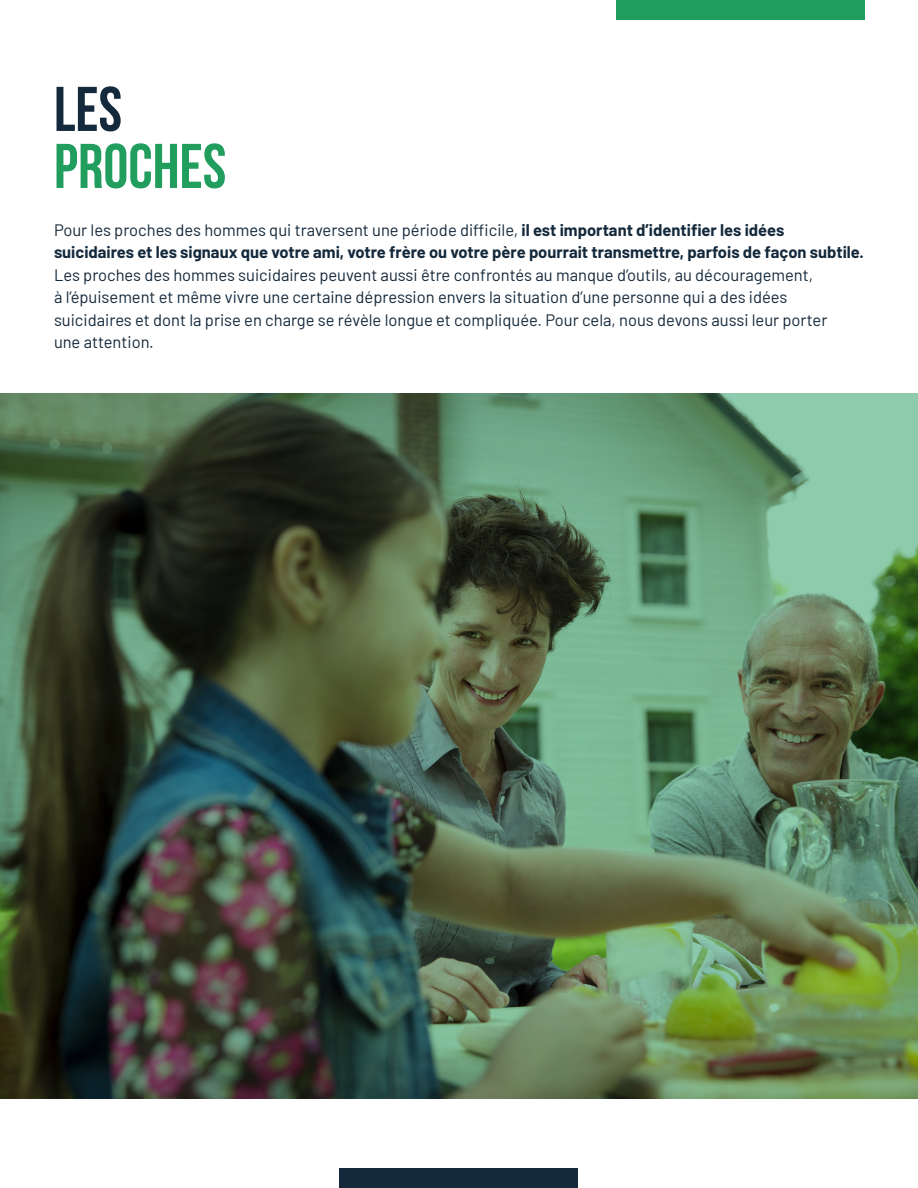
<style>
.page{position:relative;width:918px;height:1188px;background:#fff}
.page>*{position:absolute;margin:0;border:0;box-sizing:border-box;transform-origin:0 0}
.t1{font:700 63px "Bebas Neue";color:#219d5e}
.t2{font:700 63px "Bebas Neue";color:#14293b}
.t3{font:16.5px/22.5px "Barlow";color:#14293b}
.t4{font:700 16.5px/22.5px "Barlow";color:#14293b}
.s1{font-weight:400}
</style>
<div class="page">
<img style="left:0;top:393px;width:918px;height:706px">
<div style="left:617px;top:0;width:248px;height:19px;background:#219d5e"></div>
<div style="left:340px;top:1169px;width:238px;height:19px;background:#14293b"></div>
<h1 class="t2" style="left:54px;top:75px;width:70px">LES</h1>
<h1 class="t1" style="left:54px;top:132px;width:174px">PROCHES</h1>
<p class="t4" style="left:54px;top:217px;width:812px"><span class="s1">Pour les proches des hommes qui traversent une période difficile,</span> il est important d’identifier les idées suicidaires et les signaux que votre ami, votre frère ou votre père pourrait transmettre, parfois de façon subtile.</p>
<p class="t3" style="left:54px;top:262px;width:775px">Les proches des hommes suicidaires peuvent aussi être confrontés au manque d’outils, au découragement,<br>à l’épuisement et même vivre une certaine dépression envers la situation d’une personne qui a des idées suicidaires et dont la prise en charge se révèle longue et compliquée. Pour cela, nous devons aussi leur porter une attention.</p>
</div>
